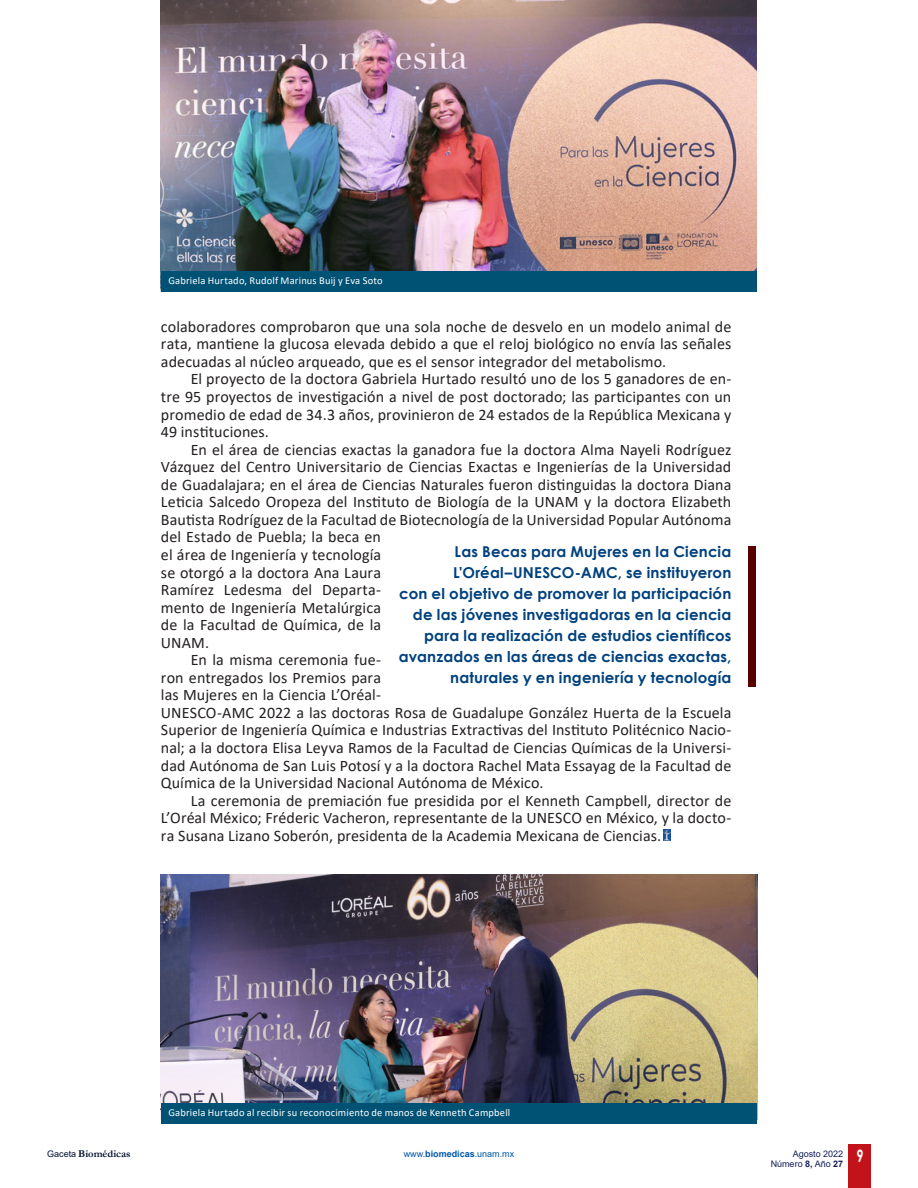
<style>
.page{position:relative;width:918px;height:1188px;background:#fff}
.page>*{position:absolute;margin:0;border:0;box-sizing:border-box;transform-origin:0 0}
.t1{font:700 17.1px "Century Gothic";color:#fff;scale:.74 1}
.t2{font:16.05px/17.5px "Calibri";letter-spacing:.005em;color:#231f20;text-align:justify}
.t3{font:700 15px/21px "Century Gothic";letter-spacing:.01em;color:#00417d;text-align:right}
.t4{font:10.5px "Calibri";letter-spacing:.015em;color:#fff}
.t5{font:700 10.5px "Garamond";color:#00102d}
.t6{font:9px "Arial";color:#151f58}
.t7{font:9px "Arial";color:#0159a9}
.s1{font-family:"Arial";font-weight:400;font-size:9px}
.s2{font-weight:700}
</style>
<div class="page">
<div style="left:849px;top:1145px;width:22px;height:43px;background:#c2121a"></div>
<img style="left:161px;top:0;width:595px;height:271px">
<img style="left:161px;top:874px;width:596px;height:245px">
<div style="left:749px;top:546px;width:7px;height:141px;background:#580000"></div>
<svg style="left:663px;top:830px;width:7px;height:11px"></svg>
<div style="left:161px;top:271px;width:595px;height:21px;background:#005274"></div>
<div style="left:161px;top:1103px;width:595px;height:21px;background:#005274"></div>
<p class="t4" style="left:169px;top:273px;width:216px">Gabriela Hurtado, Rudolf Marinus Buij y Eva Soto</p>
<p class="t2" style="left:161px;top:317px;width:572px">colaboradores comprobaron que una sola noche de desvelo en un modelo animal de rata, mantiene la glucosa elevada debido a que el reloj biológico no envía las señales adecuadas al núcleo arqueado, que es el sensor integrador del metabolismo.</p>
<p class="t2" style="left:161px;top:370px;width:572px;text-indent:30px">El proyecto de la doctora Gabriela Hurtado resultó uno de los 5 ganadores de en&shy;tre 95 proyectos de investigación a nivel de post doctorado; las participantes con un promedio de edad de 34.3 años, provinieron de 24 estados de la República Mexicana y 49 instituciones.</p>
<p class="t2" style="left:161px;top:440px;width:572px;text-align:left;text-indent:30px">En el área de ciencias exactas la ganadora fue la doctora Alma Nayeli Rodríguez Vázquez del Centro Universitario de Ciencias Exactas e Ingenierías de la Universidad de Guadalajara; en el área de Ciencias Naturales fueron distinguidas la doctora Diana Leticia Salcedo Oropeza del Instituto de Biología de la UNAM y la doctora Elizabeth Bautista Rodríguez de la Facultad de Biotecnología de la Universidad Popular Autónoma del Estado de Puebla; la beca en<br>el área de Ingeniería y tecnología<br>se otorgó a la doctora Ana Laura<br>Ramírez Ledesma del Departa-<br>mento de Ingeniería Metalúrgica<br>de la Facultad de Química, de la<br>UNAM.</p>
<p class="t2" style="left:161px;top:651px;width:572px;text-align:left;text-indent:30px">En la misma ceremonia fue-<br>ron entregados los Premios para<br>las Mujeres en la Ciencia L’Oréal-<br>UNESCO-AMC 2022 a las doctoras Rosa de Guadalupe González Huerta de la Escuela Superior de Ingeniería Química e Industrias Extractivas del Instituto Politécnico Nacio&shy;nal; a la doctora Elisa Leyva Ramos de la Facultad de Ciencias Químicas de la Universi&shy;dad Autónoma de San Luis Potosí y a la doctora Rachel Mata Essayag de la Facultad de Química de la Universidad Nacional Autónoma de México.</p>
<p class="t2" style="left:161px;top:791px;width:572px;text-indent:30px">La ceremonia de premiación fue presidida por el Kenneth Campbell, director de L’Oréal México; Fréderic Vacheron, representante de la UNESCO en México, y la docto&shy;ra Susana Lizano Soberón, presidenta de la Academia Mexicana de Ciencias.</p>
<p class="t3" style="left:455px;top:540px;width:278px">Las Becas para Mujeres en la Ciencia</p>
<p class="t3" style="left:453px;top:561px;width:280px">L'Oréal–UNESCO-AMC, se instituyeron</p>
<p class="t3" style="left:399px;top:582px;width:334px">con el objetivo de promover la participación</p>
<p class="t3" style="left:413px;top:603px;width:320px">de las jóvenes investigadoras en la ciencia</p>
<p class="t3" style="left:399px;top:624px;width:334px">para la realización de estudios científicos avanzados en las áreas de ciencias exactas, naturales y en ingeniería y tecnología</p>
<p class="t4" style="left:169px;top:1106px;width:343px">Gabriela Hurtado al recibir su reconocimiento de manos de Kenneth Campbell</p>
<p class="t5" style="left:47px;top:1146px;width:85px"><span class="s1">Gaceta</span> Biomédicas</p>
<p class="t7" style="left:404px;top:1148px;width:112px">www.<span class="s2">biomedicas</span>.unam.mx</p>
<p class="t6" style="left:793px;top:1147px;width:52px">Agosto 2022</p>
<p class="t6" style="left:771px;top:1158px;width:74px">Número <span class="s2">8,</span> Año <span class="s2">27</span></p>
<p class="t1" style="left:856px;top:1143px;width:11px">9</p>
</div>
